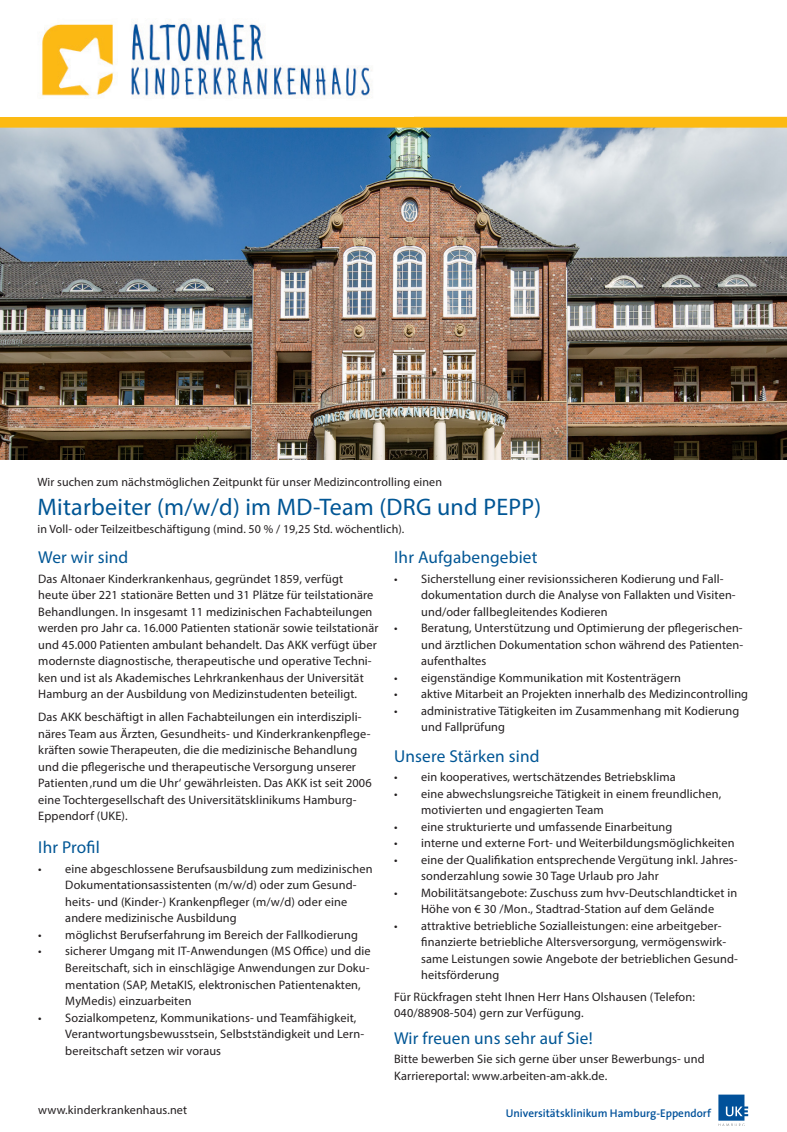
<style>
.page{position:relative;width:787px;height:1132px;background:#fff}
.page>*{position:absolute;margin:0;border:0;box-sizing:border-box;transform-origin:0 0}
.t1{font:24px "Myriad Pro";letter-spacing:.01em;color:#015695}
.kleiner_Titel{font:17.25px "Myriad Pro";letter-spacing:.01em;color:#015695}
.kleiner_Titel-2{font:12.3px/16.5px "Myriad Pro";letter-spacing:.01em;color:#231f20}
.kleiner_Titel-3{font:12.15px "Myriad Pro";letter-spacing:.01em;color:#231f20}
.Lauftext{font:12px "Myriad Pro";letter-spacing:.01em;color:#231f20}
.Titel{font:12px "Myriad Pro";letter-spacing:.01em;color:#231f20}
.t2{font:600 11.25px "The Sans Capital";color:#01519a}
</style>
<div class="page">
<img style="left:0;top:128px;width:787px;height:331px">
<div style="left:0;top:117px;width:787px;height:11px;background:#fcba13"></div>
<img style="left:42px;top:22px;width:330px;height:77px">
<svg style="left:718px;top:1094px;width:30px;height:31px"></svg>
<p class="Lauftext" style="left:37px;top:475px;width:406px">Wir suchen zum nächstmöglichen Zeitpunkt für unser Medizincontrolling einen</p>
<p class="t1" style="left:37px;top:491px;width:505px">Mitarbeiter (m/w/d) im MD-Team (DRG und PEPP)</p>
<p class="Titel" style="left:37px;top:521px;width:368px">in Voll- oder Teilzeitbeschäftigung (mind. 50 % / 19,25 Std. wöchentlich).</p>
<p class="kleiner_Titel" style="left:394px;top:546px;width:145px">Ihr Aufgabengebiet</p>
<p class="kleiner_Titel-2" style="left:421px;top:570px;width:316px;text-indent:-27px">• Sicherstellung einer revisionssicheren Kodierung und Fall&shy;dokumentation durch die Analyse von Fallakten und Visiten&shy;und/oder fallbegleitendes Kodieren</p>
<p class="kleiner_Titel-2" style="left:421px;top:619px;width:323px;text-align:justify;text-indent:-27px">• Beratung, Unterstützung und Optimierung der pflegerischen&shy;und ärztlichen Dokumentation schon während des Patienten&shy;aufenthaltes</p>
<p class="kleiner_Titel-2" style="left:394px;top:669px;width:288px">• eigenständige Kommunikation mit Kostenträgern</p>
<p class="kleiner_Titel-2" style="left:394px;top:685px;width:355px">• aktive Mitarbeit an Projekten innerhalb des Medizincontrolling</p>
<p class="kleiner_Titel-2" style="left:421px;top:702px;width:320px;text-indent:-27px">• administrative Tätigkeiten im Zusammenhang mit Kodierung und Fallprüfung</p>
<p class="kleiner_Titel" style="left:394px;top:745px;width:147px">Unsere Stärken sind</p>
<p class="kleiner_Titel-2" style="left:394px;top:768px;width:283px">• ein kooperatives, wertschätzendes Betriebsklima</p>
<p class="kleiner_Titel-2" style="left:421px;top:785px;width:301px;text-indent:-27px">• eine abwechslungsreiche Tätigkeit in einem freundlichen, motivierten und engagierten Team</p>
<p class="kleiner_Titel-2" style="left:394px;top:818px;width:280px">• eine strukturierte und umfassende Einarbeitung</p>
<p class="kleiner_Titel-2" style="left:394px;top:834px;width:342px">• interne und externe Fort- und Weiterbildungsmöglichkeiten</p>
<p class="kleiner_Titel-2" style="left:421px;top:851px;width:318px;text-indent:-27px">• eine der Qualifikation entsprechende Vergütung inkl. Jahres&shy;sonderzahlung sowie 30 Tage Urlaub pro Jahr</p>
<p class="kleiner_Titel-2" style="left:394px;top:884px;width:344px;text-align:center">• Mobilitätsangebote: Zuschuss zum hvv-Deutschlandticket in<br>Höhe von € 30 /Mon., Stadtrad-Station auf dem Gelände</p>
<p class="kleiner_Titel-2" style="left:421px;top:917px;width:318px;text-indent:-27px">• attraktive betriebliche Sozialleistungen: eine arbeitgeber&shy;finanzierte betriebliche Altersversorgung, vermögenswirk&shy;same Leistungen sowie Angebote der betrieblichen Gesund&shy;heitsförderung</p>
<p class="kleiner_Titel-2" style="left:394px;top:987px;width:302px">Für Rückfragen steht Ihnen Herr Hans Olshausen (Telefon:<br>040/88908-504) gern zur Verfügung.</p>
<p class="kleiner_Titel" style="left:394px;top:1027px;width:200px">Wir freuen uns sehr auf Sie!</p>
<p class="kleiner_Titel-2" style="left:394px;top:1050px;width:312px">Bitte bewerben Sie sich gerne über unser Bewerbungs- und</p>
<p class="kleiner_Titel-2" style="left:394px;top:1066px;width:215px">Karriereportal: www.arbeiten-am-akk.de.</p>
<p class="kleiner_Titel" style="left:38px;top:547px;width:92px">Wer wir sind</p>
<p class="kleiner_Titel-2" style="left:38px;top:570px;width:341px">Das Altonaer Kinderkrankenhaus, gegründet 1859, verfügt<br>heute über 221 stationäre Betten und 31 Plätze für teilstationäre Behandlungen. In insgesamt 11 medizinischen Fachabteilungen werden pro Jahr ca. 16.000 Patienten stationär sowie teilstationär und 45.000 Patienten ambulant behandelt. Das AKK verfügt über modernste diagnostische, therapeutische und operative Techni&shy;ken und ist als Akademisches Lehrkrankenhaus der Universität Hamburg an der Ausbildung von Medizinstudenten beteiligt.</p>
<p class="kleiner_Titel-2" style="left:38px;top:708px;width:335px">Das AKK beschäftigt in allen Fachabteilungen ein interdiszipli&shy;näres Team aus Ärzten, Gesundheits- und Kinderkrankenpflege&shy;kräften sowie Therapeuten, die die medizinische Behandlung und die pflegerische und therapeutische Versorgung unserer Patienten ‚rund um die Uhr‘ gewährleisten. Das AKK ist seit 2006 eine Tochtergesellschaft des Universitätsklinikums Hamburg-Eppendorf (UKE).</p>
<p class="kleiner_Titel" style="left:38px;top:836px;width:63px">Ihr Profil</p>
<p class="kleiner_Titel-2" style="left:65px;top:860px;width:309px;text-indent:-27px">• eine abgeschlossene Berufsausbildung zum medizinischen Dokumentationsassistenten (m/w/d) oder zum Gesund&shy;heits- und (Kinder-) Krankenpfleger (m/w/d) oder eine andere medizinische Ausbildung</p>
<p class="kleiner_Titel-2" style="left:38px;top:926px;width:321px">• möglichst Berufserfahrung im Bereich der Fallkodierung</p>
<p class="kleiner_Titel-2" style="left:65px;top:942px;width:307px;text-indent:-27px">• sicherer Umgang mit IT-Anwendungen (MS Office) und die Bereitschaft, sich in einschlägige Anwendungen zur Doku&shy;mentation (SAP, MetaKIS, elektronischen Patientenakten, MyMedis) einzuarbeiten</p>
<p class="kleiner_Titel-2" style="left:65px;top:1008px;width:300px;text-indent:-27px">• Sozialkompetenz, Kommunikations- und Teamfähigkeit,<br>Verantwortungsbewusstsein, Selbstständigkeit und Lern&shy;bereitschaft setzen wir voraus</p>
<p class="kleiner_Titel-3" style="left:38px;top:1102px;width:150px">www.kinderkrankenhaus.net</p>
<p class="t2" style="left:506px;top:1102px;width:207px">Universitätsklinikum Hamburg-Eppendorf</p>
</div>
